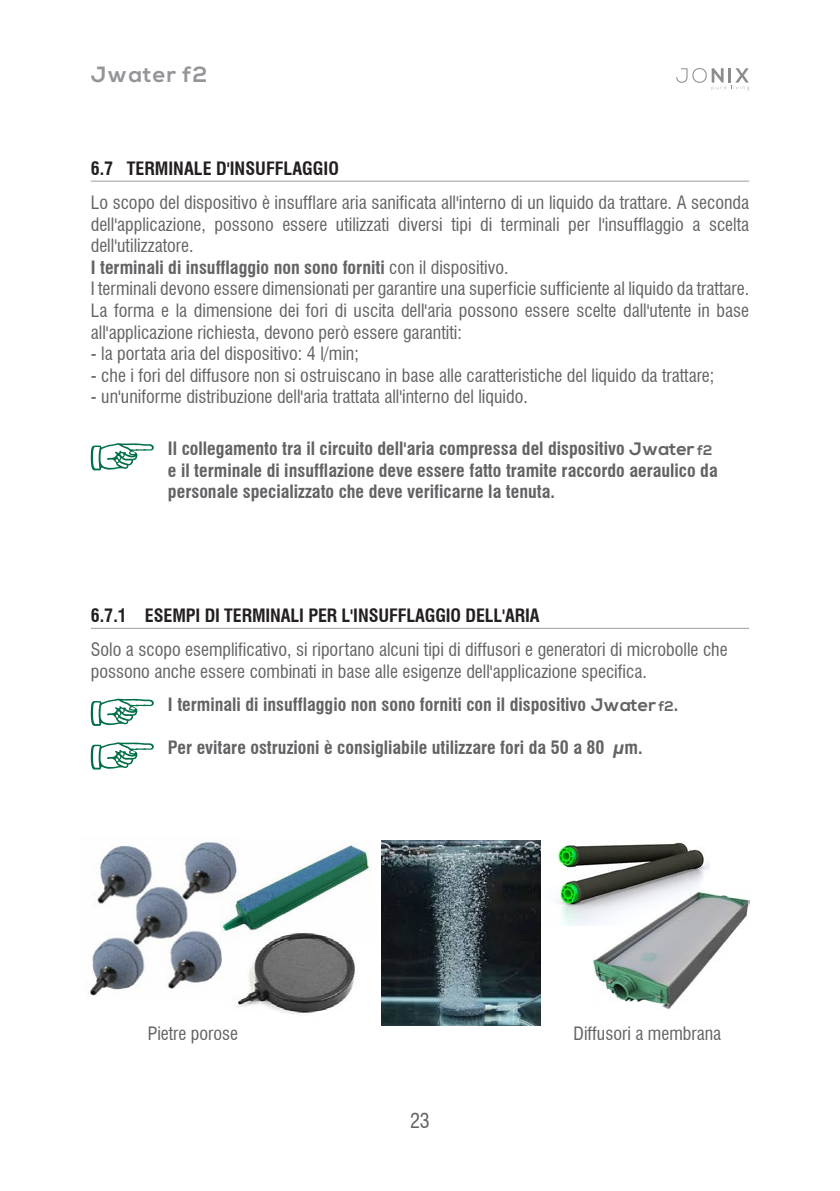
<style>
.page{position:relative;width:840px;height:1191px;background:#fff}
.page>*{position:absolute;margin:0;border:0;box-sizing:border-box;transform-origin:0 0}
.t1{font:700 22px "Nexa";letter-spacing:.05em;color:#939598}
.t2{font:condensed 20px "Swiss 721 BT";color:#636366}
.t3{font:condensed 18px/21.6px "Swiss 721 BT";color:#636366}
.t4{font:700 condensed 18px/21.6px "Swiss 721 BT";color:#636366}
.t5{font:700 condensed 18px "Swiss 721 BT";letter-spacing:-.005em;color:#231f20}
.s1{font-weight:700}
.s2{font-family:"Nexa";font-stretch:normal}
.s3{font-family:"Nexa";font-stretch:normal;font-size:14px}
</style>
<div class="page">
<svg style="left:676px;top:68px;width:72px;height:23px"></svg>
<img style="left:88px;top:841px;width:134px;height:155px">
<img style="left:592px;top:893px;width:156px;height:116px">
<img style="left:557px;top:842px;width:152px;height:83px">
<img style="left:382px;top:840px;width:158px;height:186px">
<img style="left:236px;top:942px;width:119px;height:72px">
<img style="left:221px;top:841px;width:150px;height:101px">
<svg style="left:91px;top:443px;width:63px;height:28px"></svg>
<hr style="left:91px;top:181px;width:657px;height:1px;background:#9e9fa3">
<svg style="left:91px;top:698px;width:63px;height:28px"></svg>
<svg style="left:91px;top:742px;width:63px;height:28px"></svg>
<hr style="left:91px;top:628px;width:657px;height:1px;background:#9e9fa3">
<p class="t1" style="left:91px;top:61px;width:118px">Jwater f2</p>
<p class="t5" style="left:91px;top:158px;width:249px">6.7 TERMINALE D'INSUFFLAGGIO</p>
<p class="t3" style="left:91px;top:192px;width:659px">Lo scopo del dispositivo è insufflare aria sanificata all'interno di un liquido da trattare. A seconda dell'applicazione, possono essere utilizzati diversi tipi di terminali per l'insufflaggio a scelta dell'utilizzatore.<br><span class="s1">I terminali di insufflaggio non sono forniti</span> con il dispositivo.<br>I terminali devono essere dimensionati per garantire una superficie sufficiente al liquido da trattare.<br>La forma e la dimensione dei fori di uscita dell'aria possono essere scelte dall'utente in base all'applicazione richiesta, devono però essere garantiti:</p>
<p class="t3" style="left:91px;top:343px;width:269px">- la portata aria del dispositivo: 4 l/min;</p>
<p class="t3" style="left:91px;top:364px;width:624px">- che i fori del diffusore non si ostruiscano in base alle caratteristiche del liquido da trattare;</p>
<p class="t3" style="left:91px;top:386px;width:438px">- un'uniforme distribuzione dell'aria trattata all'interno del liquido.</p>
<p class="t4" style="left:168px;top:438px;width:551px">Il collegamento tra il circuito dell'aria compressa del dispositivo <span class="s2">Jwater</span> <span class="s3">f2 </span>e il terminale di insufflazione deve essere fatto tramite raccordo aeraulico da personale specializzato che deve verificarne la tenuta.</p>
<p class="t5" style="left:91px;top:605px;width:450px">6.7.1 ESEMPI DI TERMINALI PER L'INSUFFLAGGIO DELL'ARIA</p>
<p class="t3" style="left:91px;top:639px;width:638px">Solo a scopo esemplificativo, si riportano alcuni tipi di diffusori e generatori di microbolle che possono anche essere combinati in base alle esigenze dell'applicazione specifica.</p>
<p class="t4" style="left:168px;top:693px;width:511px">I terminali di insufflaggio non sono forniti con il dispositivo <span class="s2">Jwater</span> <span class="s3">f2</span>.</p>
<p class="t4" style="left:168px;top:737px;width:476px">Per evitare ostruzioni è consigliabile utilizzare fori da 50 a 80 µm.</p>
<p class="t3" style="left:148px;top:1023px;width:92px">Pietre porose</p>
<p class="t3" style="left:573px;top:1023px;width:149px">Diffusori a membrana</p>
<p class="t2" style="left:410px;top:1108px;width:21px">23</p>
</div>
